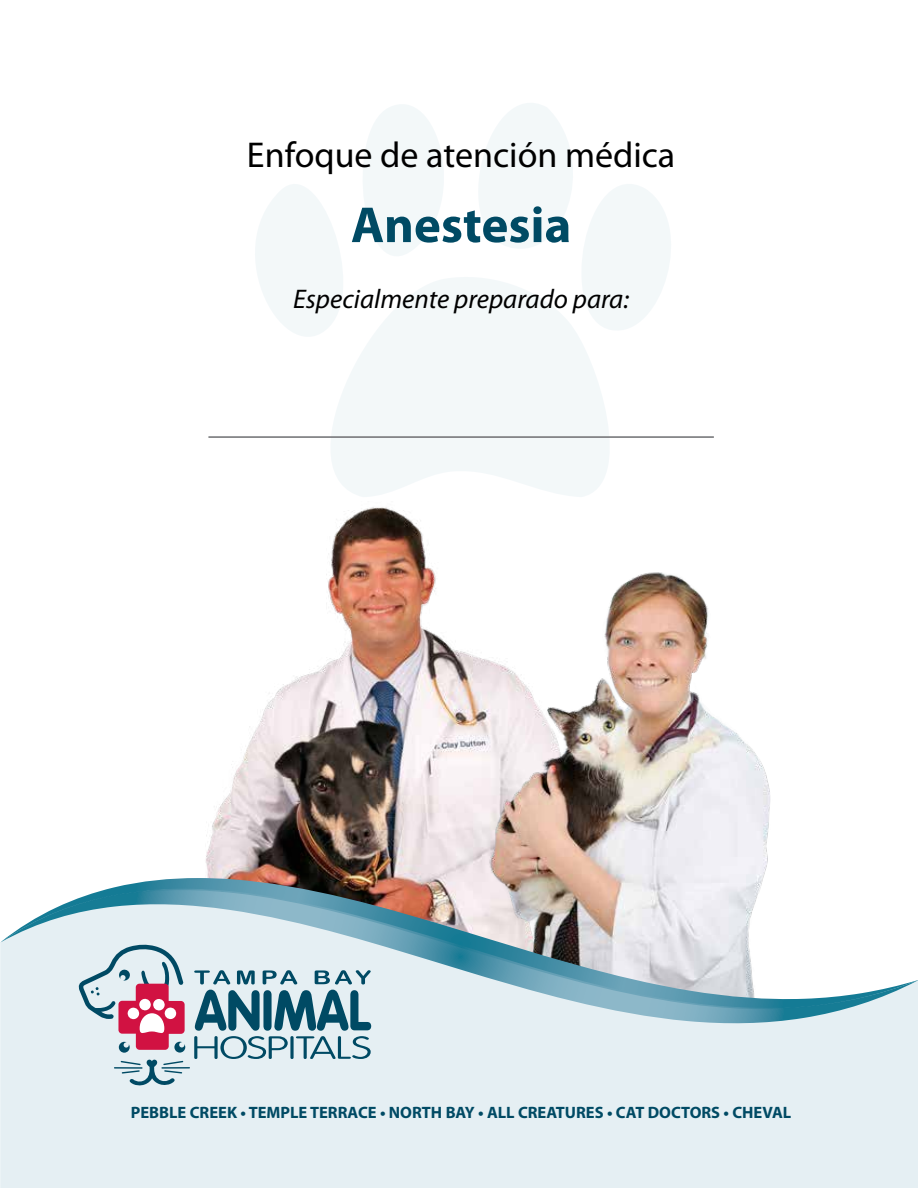
<style>
.page{position:relative;width:918px;height:1188px;background:#fff}
.page>*{position:absolute;margin:0;border:0;box-sizing:border-box;transform-origin:0 0}
.t1{font:700 51px "Myriad Pro";color:#004a64}
.t2{font:36px "Myriad Pro";color:#000}
.t3{font:italic 27px "Myriad Pro";color:#000}
.t4{font:700 16.5px "Myriad Pro";color:#004a64}
</style>
<div class="page">
<img style="left:205px;top:507px;width:251px;height:371px">
<img style="left:456px;top:572px;width:315px;height:306px">
<svg style="left:255px;top:103px;width:416px;height:220px"></svg>
<svg style="left:282px;top:271px;width:355px;height:226px;fill:#f3f8f9"></svg>
<div style="left:0;top:1025px;width:918px;height:163px;background:#e5eff3"></div>
<svg style="left:0;top:1011px;width:918px;height:14px;background:#c9dee6"></svg>
<img style="left:108px;top:878px;width:655px;height:11px">
<svg style="left:0;top:889px;width:918px;height:122px"></svg>
<hr style="left:208px;top:436px;width:506px;height:2px;background:#6d6e71">
<svg style="left:194px;top:970px;width:36px;height:14px"></svg>
<svg style="left:237px;top:970px;width:18px;height:14px"></svg>
<svg style="left:263px;top:970px;width:34px;height:14px"></svg>
<svg style="left:315px;top:970px;width:56px;height:14px"></svg>
<hr style="left:161px;top:1067px;width:29px;height:2px;background:#004a64">
<hr style="left:114px;top:1067px;width:29px;height:2px;background:#004a64">
<svg style="left:78px;top:944px;width:107px;height:109px;background:#c9afbf"></svg>
<svg style="left:121px;top:1060px;width:62px;height:26px;background:#a2bec9"></svg>
<svg style="left:194px;top:990px;width:177px;height:69px;background:#84a9b6"></svg>
<h2 class="t2" style="left:247px;top:133px;width:430px">Enfoque de atención médica</h2>
<h1 class="t1" style="left:351px;top:192px;width:222px">Anestesia</h1>
<h3 class="t3" style="left:293px;top:283px;width:337px">Especialmente preparado para:</h3>
<p class="t4" style="left:131px;top:1102px;width:662px">PEBBLE CREEK • TEMPLE TERRACE • NORTH BAY • ALL CREATURES • CAT DOCTORS • CHEVAL</p>
</div>
